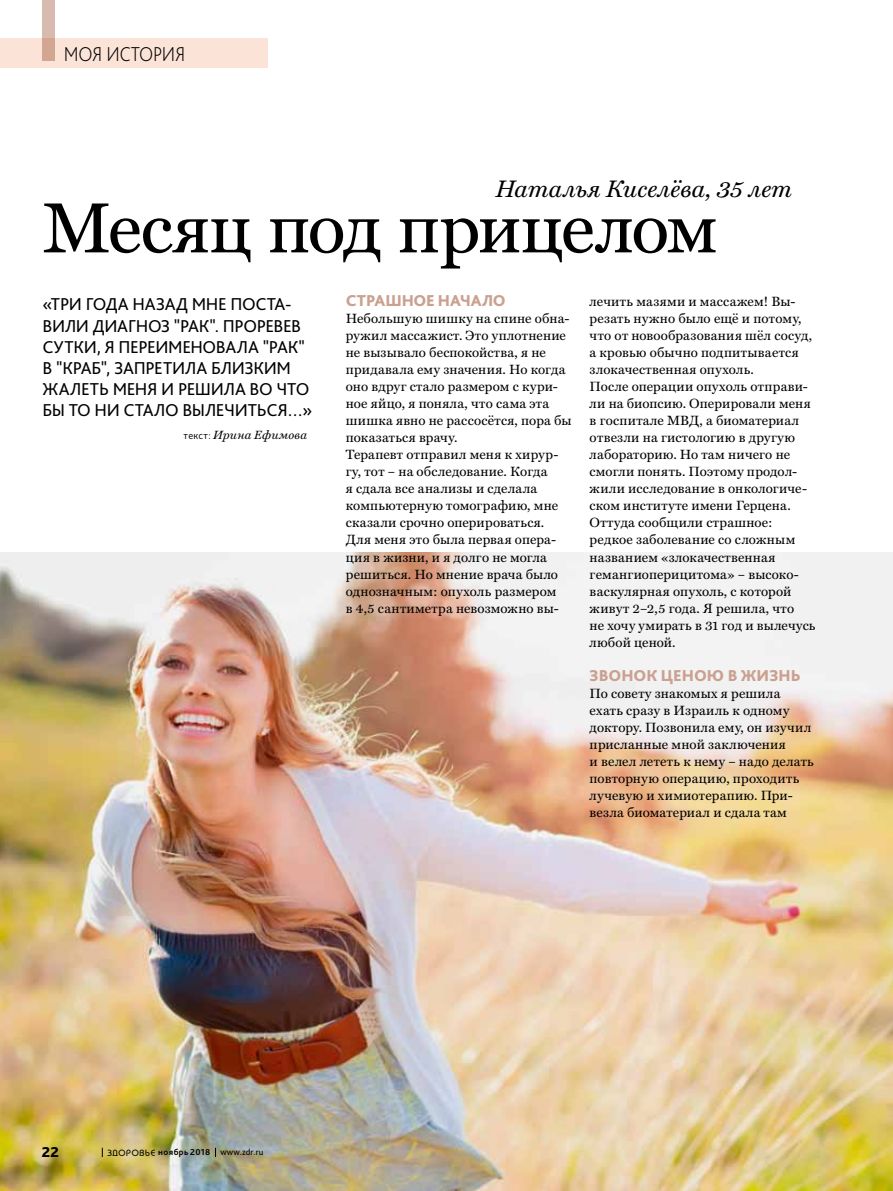
<style>
.page{position:relative;width:893px;height:1191px;background:#fff}
.page>*{position:absolute;margin:0;border:0;box-sizing:border-box;transform-origin:0 0}
.t1{font:71.55px "NGT Miller";letter-spacing:-.035em;color:#000}
.t2{font:italic 24px "NGT Miller";letter-spacing:.005em;color:#000}
.t3{font:200 21px "Bliss Pro";letter-spacing:-.015em;color:#000;scale:.9 1}
.t4{font:18px/21px "Bliss Pro";letter-spacing:-.02em;color:#000}
.t5{font:800 16.5px "Bliss Pro";color:#caa191}
.t6{font:800 15px "Bliss Pro";color:#000}
.t7{font:13.5px/17px "NGT Miller";letter-spacing:.015em;color:#000}
.t8{font:italic 12px "NGT Miller";letter-spacing:.02em;color:#000}
.t9{font:700 9px "Bliss Pro";letter-spacing:.045em;color:#000}
.s1{font-family:"Bliss Pro";font-weight:300;font-style:normal;font-size:10.5px}
.s2{font-family:"Bohema TYGRA";font-weight:400}
.s3{font-weight:400}
</style>
<div class="page">
<img style="left:0;top:553px;width:893px;height:638px">
<div style="left:0;top:38px;width:268px;height:30px;background:#fce3d7"></div>
<svg style="left:43px;top:0;width:12px;height:61px"></svg>
<h3 class="t3" style="left:64px;top:41px;width:136px">МОЯ ИСТОРИЯ</h3>
<h2 class="t2" style="left:496px;top:175px;width:298px">Наталья Киселёва, 35 лет</h2>
<h1 class="t1" style="left:43px;top:185px;width:677px">Месяц под прицелом</h1>
<h3 class="t4" style="left:43px;top:293px;width:272px">«Три года назад мне поста&shy;вили диагноз "Рак". П роревев сутки, я переименовала "рак" в "краб", запретила близким жалеть меня и решила во что бы то ни стало вылечиться…»</h3>
<p class="t5" style="left:346px;top:290px;width:161px">Страшное начало</p>
<p class="t7" style="left:346px;top:310px;width:227px">Небольшую шишку на спине обна&shy;ружил массажист. Это уплотнение не вызывало беспокойства, я не придавала ему значения. Но когда оно вдруг стало размером с кури&shy;ное яйцо, я поняла, что сама эта шишка явно не рассосётся, пора бы показаться врачу.<br>Терапевт отправил меня к хирур&shy;гу, тот – на обследование. Когда<br>я сдала все анализы и сделала компьютерную томографию, мне сказали срочно оперироваться.<br>Для меня это была первая опера&shy;ция в жизни, и я долго не могла решиться. Но мнение врача было однозначным: опухоль размером<br>в 4,5 сантиметра невозможно вы-</p>
<p class="t8" style="left:184px;top:427px;width:125px"><span class="s1">текст:</span> Ирина Ефимова</p>
<p class="t7" style="left:590px;top:293px;width:227px">лечить мазями и массажем! Вы&shy;резать нужно было ещё и потому, что от новообразования шёл сосуд, а кровью обычно подпитывается злокачественная опухоль.<br>После операции опухоль отправи&shy;ли на биопсию. Оперировали меня в госпитале МВД, а биоматериал отвезли на гистологию в другую лабораторию. Но там ничего не смогли понять. Поэтому продол&shy;жили исследование в онкологиче&shy;ском институте имени Герцена.<br>Оттуда сообщили страшное: редкое заболевание со сложным названием «злокачественная гемангиоперицитома» – высоко&shy;васкулярная опухоль, с которой живут 2–2,5 года. Я решила, что<br>не хочу умирать в 31 год и вылечусь любой ценой.</p>
<p class="t5" style="left:590px;top:665px;width:212px">Звонок ценою в жизнь</p>
<p class="t7" style="left:590px;top:684px;width:226px">По совету знакомых я решила ехать сразу в Израиль к одному доктору. Позвонила ему, он изучил присланные мной заключения<br>и велел лететь к нему – надо делать повторную операцию, проходить лучевую и химиотерапию. При&shy;везла биоматериал и сдала там</p>
<p class="t6" style="left:42px;top:1142px;width:19px">22</p>
<p class="t9" style="left:107px;top:1146px;width:158px"><span class="s2">ЗДОРОВЬЕ</span> ноябрь 2018 <span class="s3">www.zdr.ru</span></p>
</div>
